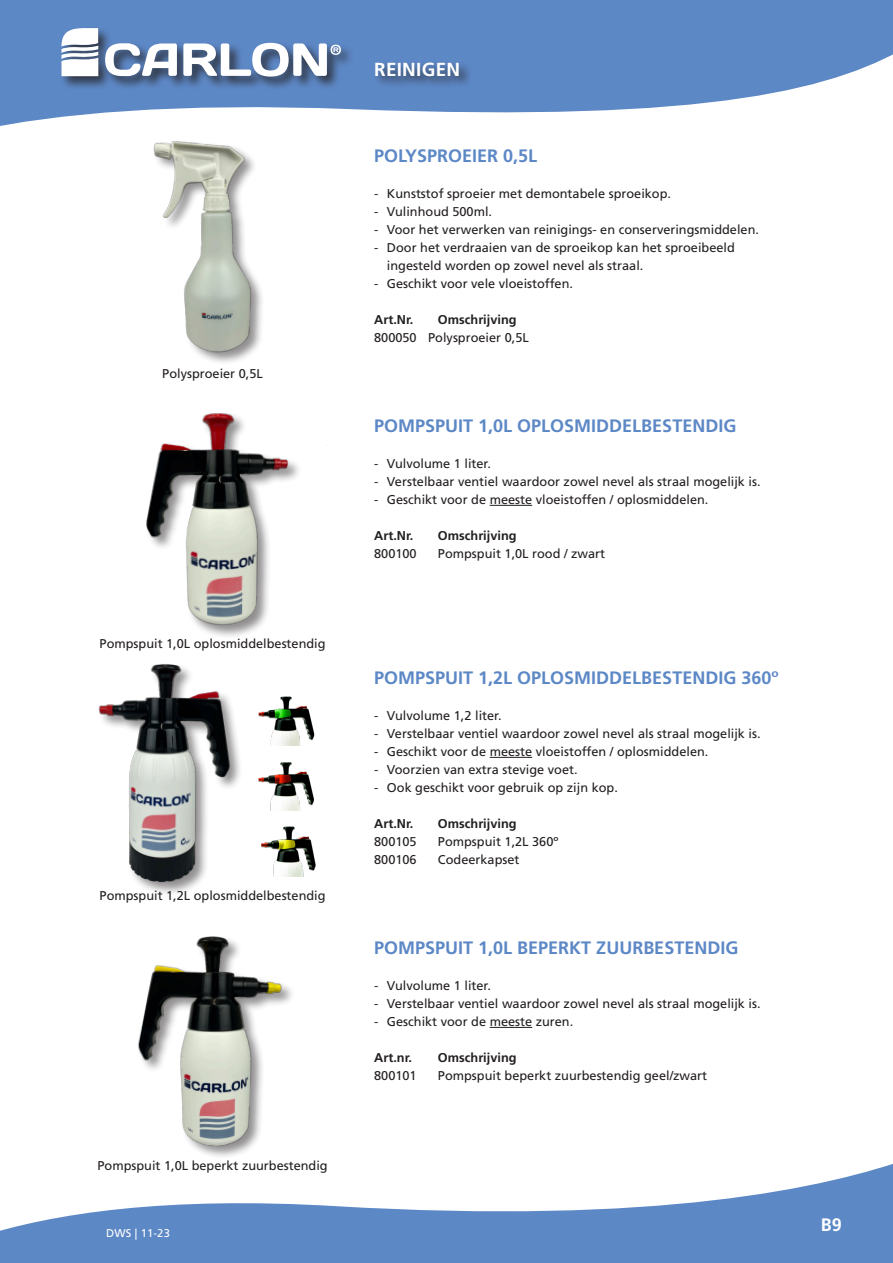
<style>
.page{position:relative;width:893px;height:1263px;background:#fff}
.page>*{position:absolute;margin:0;border:0;box-sizing:border-box;transform-origin:0 0}
.t1{font:700 18.9px "Frutiger LT Std";color:#fff}
.naam{font:700 18px "Frutiger LT Std";color:#5d88c6}
.t2{font:700 18px "Frutiger LT Std";color:#fff}
.omschrijving{font:12.75px/18px "Frutiger LT Std";color:#231f20}
.art_omschr_plat{font:12.75px "Frutiger LT Std";color:#231f20}
.art_omschr_vet{font:700 12.75px "Frutiger LT Std";color:#231f20}
.t3{font:11.25px "Frutiger LT Std";letter-spacing:.01em;color:#fff}
</style>
<div class="page">
<svg style="left:0;top:1164px;width:893px;height:99px;fill:#5d88c6"></svg>
<svg style="left:0;top:0;width:893px;height:126px;fill:#5d88c6"></svg>
<div style="left:373px;top:60px;width:100px;height:30px;background:#231f20;opacity:.75"></div>
<hr style="left:490px;top:505px;width:42px;height:1px;background:#231f20">
<hr style="left:490px;top:757px;width:42px;height:1px;background:#231f20">
<hr style="left:490px;top:1027px;width:42px;height:1px;background:#231f20">
<div style="left:60px;top:26px;width:294px;height:65px;background:#231f20;opacity:.75"></div>
<svg style="left:105px;top:43px;width:72px;height:33px"></svg>
<svg style="left:183px;top:43px;width:158px;height:34px"></svg>
<svg style="left:61px;top:28px;width:37px;height:48px"></svg>
<img style="left:153px;top:141px;width:109px;height:222px">
<img style="left:146px;top:413px;width:181px;height:223px">
<div style="left:98px;top:663px;width:145px;height:233px;background:#231f20;opacity:.5"></div>
<img style="left:98px;top:663px;width:176px;height:219px">
<img style="left:138px;top:936px;width:154px;height:221px">
<img style="left:255px;top:681px;width:60px;height:65px">
<svg style="left:255px;top:746px;width:59px;height:65px"></svg>
<svg style="left:255px;top:811px;width:61px;height:65px"></svg>
<p class="omschrijving" style="left:162px;top:365px;width:102px">Polysproeier 0,5L</p>
<p class="omschrijving" style="left:100px;top:635px;width:228px">Pompspuit 1,0L oplosmiddelbestendig</p>
<p class="omschrijving" style="left:100px;top:887px;width:228px">Pompspuit 1,2L oplosmiddelbestendig</p>
<p class="omschrijving" style="left:97px;top:1157px;width:232px">Pompspuit 1,0L beperkt zuurbestendig</p>
<p class="t3" style="left:106px;top:1226px;width:65px">DWS | 11-23</p>
<p class="t1" style="left:374px;top:58px;width:12px">REINIGEN</p>
<p class="naam" style="left:374px;top:145px;width:165px">POLYSPROEIER 0,5L</p>
<p class="omschrijving" style="left:374px;top:185px;width:298px">- Kunststof sproeier met demontabele sproeikop.</p>
<p class="omschrijving" style="left:374px;top:203px;width:119px">- Vulinhoud 500ml.</p>
<p class="omschrijving" style="left:374px;top:221px;width:386px">- Voor het verwerken van reinigings- en conserveringsmiddelen.</p>
<p class="omschrijving" style="left:387px;top:239px;width:349px;text-indent:-13px">- Door het verdraaien van de sproeikop kan het sproeibeeld ingesteld worden op zowel nevel als straal.</p>
<p class="omschrijving" style="left:374px;top:275px;width:200px">- Geschikt voor vele vloeistoffen.</p>
<p class="art_omschr_vet" style="left:374px;top:312px;width:41px">Art.Nr.</p>
<p class="art_omschr_vet" style="left:438px;top:312px;width:80px">Omschrijving</p>
<p class="omschrijving" style="left:374px;top:329px;width:156px">800050 Polysproeier 0,5L</p>
<p class="naam" style="left:374px;top:415px;width:364px">POMPSPUIT 1,0L OPLOSMIDDELBESTENDIG</p>
<p class="omschrijving" style="left:374px;top:455px;width:118px">- Vulvolume 1 liter.</p>
<p class="omschrijving" style="left:374px;top:473px;width:388px">- Verstelbaar ventiel waardoor zowel nevel als straal mogelijk is.</p>
<p class="omschrijving" style="left:374px;top:491px;width:336px">- Geschikt voor de meeste vloeistoffen / oplosmiddelen.</p>
<p class="art_omschr_vet" style="left:374px;top:528px;width:41px">Art.Nr.</p>
<p class="art_omschr_vet" style="left:438px;top:528px;width:80px">Omschrijving</p>
<p class="art_omschr_plat" style="left:374px;top:546px;width:44px">800100</p>
<p class="art_omschr_plat" style="left:438px;top:546px;width:169px">Pompspuit 1,0L rood / zwart</p>
<p class="naam" style="left:374px;top:667px;width:406px">POMPSPUIT 1,2L OPLOSMIDDELBESTENDIG 360º</p>
<p class="omschrijving" style="left:374px;top:707px;width:129px">- Vulvolume 1,2 liter.</p>
<p class="omschrijving" style="left:374px;top:725px;width:388px">- Verstelbaar ventiel waardoor zowel nevel als straal mogelijk is.</p>
<p class="omschrijving" style="left:374px;top:743px;width:336px">- Geschikt voor de meeste vloeistoffen / oplosmiddelen.</p>
<p class="omschrijving" style="left:374px;top:761px;width:205px">- Voorzien van extra stevige voet.</p>
<p class="omschrijving" style="left:374px;top:779px;width:245px">- Ook geschikt voor gebruik op zijn kop.</p>
<p class="art_omschr_vet" style="left:374px;top:816px;width:41px">Art.Nr.</p>
<p class="art_omschr_vet" style="left:438px;top:816px;width:80px">Omschrijving</p>
<p class="art_omschr_plat" style="left:374px;top:834px;width:44px">800105</p>
<p class="art_omschr_plat" style="left:438px;top:834px;width:122px">Pompspuit 1,2L 360º</p>
<p class="omschrijving" style="left:374px;top:851px;width:44px">800106</p>
<p class="omschrijving" style="left:438px;top:851px;width:83px">Codeerkapset</p>
<p class="naam" style="left:374px;top:937px;width:366px">POMPSPUIT 1,0L BEPERKT ZUURBESTENDIG</p>
<p class="omschrijving" style="left:374px;top:977px;width:118px">- Vulvolume 1 liter.</p>
<p class="omschrijving" style="left:374px;top:995px;width:388px">- Verstelbaar ventiel waardoor zowel nevel als straal mogelijk is.</p>
<p class="omschrijving" style="left:374px;top:1013px;width:201px">- Geschikt voor de meeste zuren.</p>
<p class="art_omschr_vet" style="left:374px;top:1050px;width:39px">Art.nr.</p>
<p class="art_omschr_vet" style="left:438px;top:1050px;width:80px">Omschrijving</p>
<p class="art_omschr_plat" style="left:374px;top:1068px;width:44px">800101</p>
<p class="art_omschr_plat" style="left:438px;top:1068px;width:271px">Pompspuit beperkt zuurbestendig geel/zwart</p>
<p class="t2" style="left:821px;top:1214px;width:23px">B9</p>
</div>
